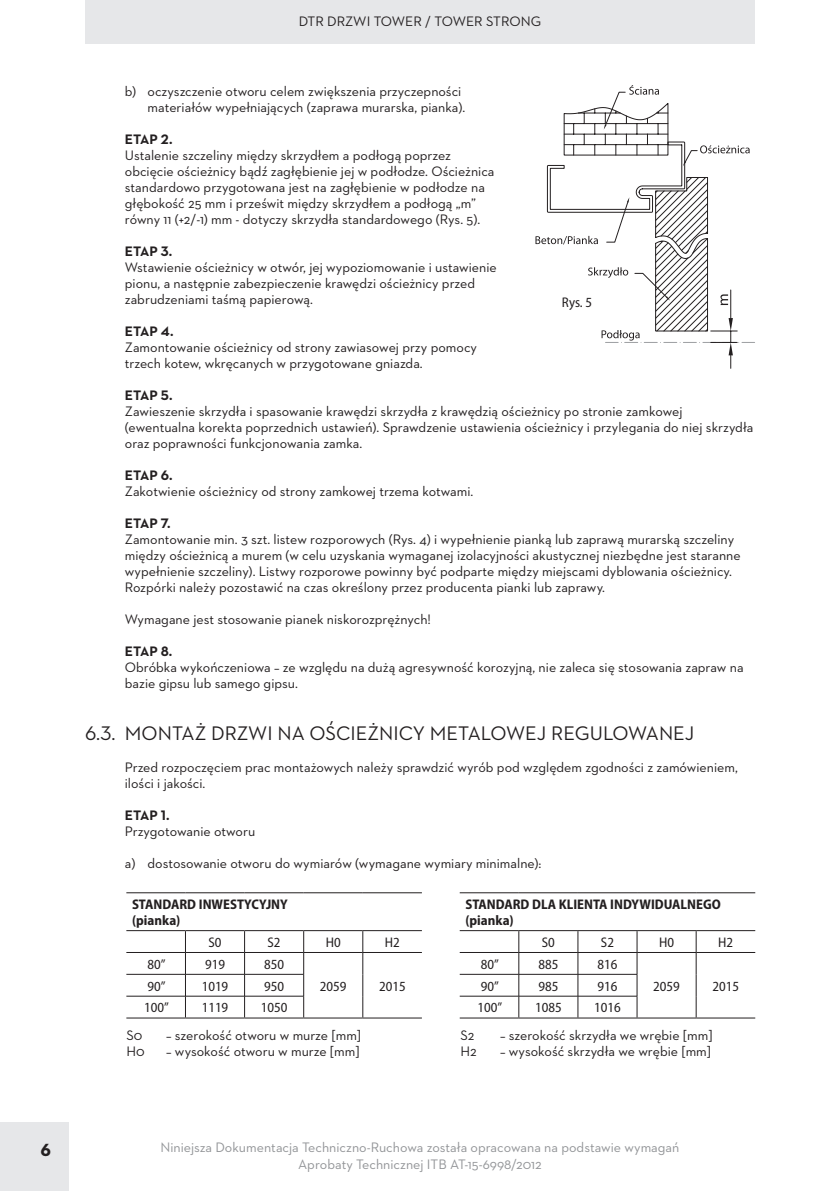
<style>
.page{position:relative;width:840px;height:1191px;background:#fff}
.page>*{position:absolute;margin:0;border:0;box-sizing:border-box;transform-origin:0 0}
.t1{font:20px "Neutraface 2 Text";color:#231f20}
.t2{font:700 20px "Neutraface 2 Text";color:#231f20}
.t3{font:14px/16px "Neutraface 2 Text";color:#231f20}
.t4{font:14px/16.8px "Neutraface 2 Text";color:#939598;text-align:center}
.t5{font:semi-condensed 14px "Myriad Pro";color:#231f20}
.t6{font:700 semi-condensed 14px/16px "Myriad Pro";color:#231f20}
.t7{font:700 14px "Neutraface 2 Text";color:#231f20}
</style>
<div class="page">
<div style="left:0;top:1123px;width:68px;height:68px;background:#e6e7e9"></div>
<div style="left:85px;top:0;width:669px;height:43px;background:#e6e7e9"></div>
<hr style="left:126px;top:974px;width:59px;height:1px;background:#231f20">
<hr style="left:185px;top:974px;width:59px;height:1px;background:#231f20">
<hr style="left:244px;top:974px;width:59px;height:1px;background:#231f20">
<hr style="left:126px;top:995px;width:59px;height:1px;background:#231f20">
<hr style="left:185px;top:995px;width:59px;height:1px;background:#231f20">
<hr style="left:244px;top:995px;width:59px;height:1px;background:#231f20">
<hr style="left:126px;top:892px;width:59px;height:1px;background:#231f20">
<hr style="left:185px;top:892px;width:59px;height:1px;background:#231f20">
<hr style="left:244px;top:892px;width:59px;height:1px;background:#231f20">
<hr style="left:303px;top:892px;width:59px;height:1px;background:#231f20">
<hr style="left:362px;top:892px;width:59px;height:1px;background:#231f20">
<hr style="left:126px;top:930px;width:59px;height:1px;background:#231f20">
<hr style="left:185px;top:930px;width:59px;height:1px;background:#231f20">
<hr style="left:244px;top:930px;width:59px;height:1px;background:#231f20">
<hr style="left:303px;top:930px;width:59px;height:1px;background:#231f20">
<hr style="left:362px;top:930px;width:59px;height:1px;background:#231f20">
<hr style="left:126px;top:952px;width:59px;height:1px;background:#231f20">
<hr style="left:185px;top:952px;width:59px;height:1px;background:#231f20">
<hr style="left:244px;top:952px;width:59px;height:1px;background:#231f20">
<hr style="left:303px;top:952px;width:59px;height:1px;background:#231f20">
<hr style="left:363px;top:952px;width:58px;height:1px;background:#231f20">
<hr style="left:303px;top:1017px;width:59px;height:1px;background:#231f20">
<hr style="left:362px;top:1017px;width:59px;height:1px;background:#231f20">
<hr style="left:126px;top:1017px;width:59px;height:1px;background:#231f20">
<hr style="left:185px;top:1017px;width:59px;height:1px;background:#231f20">
<hr style="left:244px;top:1017px;width:59px;height:1px;background:#231f20">
<svg style="left:362px;top:931px;width:1px;height:86px"></svg>
<svg style="left:185px;top:931px;width:1px;height:86px"></svg>
<svg style="left:244px;top:931px;width:1px;height:86px"></svg>
<svg style="left:303px;top:931px;width:1px;height:86px"></svg>
<hr style="left:459px;top:974px;width:59px;height:1px;background:#231f20">
<hr style="left:518px;top:974px;width:59px;height:1px;background:#231f20">
<hr style="left:577px;top:974px;width:59px;height:1px;background:#231f20">
<hr style="left:459px;top:995px;width:59px;height:1px;background:#231f20">
<hr style="left:518px;top:995px;width:59px;height:1px;background:#231f20">
<hr style="left:577px;top:995px;width:59px;height:1px;background:#231f20">
<hr style="left:459px;top:892px;width:59px;height:1px;background:#231f20">
<hr style="left:518px;top:892px;width:59px;height:1px;background:#231f20">
<hr style="left:577px;top:892px;width:59px;height:1px;background:#231f20">
<hr style="left:636px;top:892px;width:59px;height:1px;background:#231f20">
<hr style="left:695px;top:892px;width:59px;height:1px;background:#231f20">
<hr style="left:459px;top:930px;width:59px;height:1px;background:#231f20">
<hr style="left:518px;top:930px;width:59px;height:1px;background:#231f20">
<hr style="left:577px;top:930px;width:59px;height:1px;background:#231f20">
<hr style="left:636px;top:930px;width:59px;height:1px;background:#231f20">
<hr style="left:695px;top:930px;width:59px;height:1px;background:#231f20">
<hr style="left:459px;top:952px;width:59px;height:1px;background:#231f20">
<hr style="left:518px;top:952px;width:59px;height:1px;background:#231f20">
<hr style="left:577px;top:952px;width:59px;height:1px;background:#231f20">
<hr style="left:636px;top:952px;width:59px;height:1px;background:#231f20">
<hr style="left:695px;top:952px;width:59px;height:1px;background:#231f20">
<hr style="left:636px;top:1017px;width:59px;height:1px;background:#231f20">
<hr style="left:695px;top:1017px;width:59px;height:1px;background:#231f20">
<hr style="left:459px;top:1017px;width:59px;height:1px;background:#231f20">
<hr style="left:518px;top:1017px;width:59px;height:1px;background:#231f20">
<hr style="left:577px;top:1017px;width:59px;height:1px;background:#231f20">
<svg style="left:695px;top:931px;width:1px;height:86px"></svg>
<svg style="left:518px;top:931px;width:1px;height:86px"></svg>
<svg style="left:577px;top:931px;width:1px;height:86px"></svg>
<svg style="left:636px;top:931px;width:1px;height:86px"></svg>
<svg style="left:535px;top:85px;width:219px;height:283px"></svg>
<p class="t3" style="left:298px;top:14px;width:244px">DTR DRZWI TOWER / TOWER STRONG</p>
<p class="t3" style="left:125px;top:83px;width:342px;text-align:right">b) oczyszczenie otworu celem zwiększenia przyczepności materiałów wypełniających (zaprawa murarska, pianka).</p>
<p class="t7" style="left:125px;top:130px;width:49px">ETAP 2.</p>
<p class="t3" style="left:125px;top:147px;width:371px">Ustalenie szczeliny między skrzydłem a podłogą poprzez obcięcie ościeżnicy bądź zagłębienie jej w podłodze. Ościeżnica standardowo przygotowana jest na zagłębienie w podłodze na głębokość 25 mm i prześwit między skrzydłem a podłogą „m” równy 11 (+2/-1) mm - dotyczy skrzydła standardowego (Rys. 5).</p>
<p class="t7" style="left:125px;top:242px;width:49px">ETAP 3.</p>
<p class="t3" style="left:125px;top:259px;width:373px">Wstawienie ościeżnicy w otwór, jej wypoziomowanie i ustawienie pionu, a następnie zabezpieczenie krawędzi ościeżnicy przed zabrudzeniami taśmą papierową.</p>
<p class="t7" style="left:125px;top:322px;width:50px">ETAP 4.</p>
<p class="t3" style="left:125px;top:339px;width:353px">Zamontowanie ościeżnicy od strony zawiasowej przy pomocy trzech kotew, wkręcanych w przygotowane gniazda.</p>
<p class="t7" style="left:125px;top:386px;width:49px">ETAP 5.</p>
<p class="t3" style="left:125px;top:403px;width:629px">Zawieszenie skrzydła i spasowanie krawędzi skrzydła z krawędzią ościeżnicy po stronie zamkowej (ewentualna korekta poprzednich ustawień). Sprawdzenie ustawienia ościeżnicy i przylegania do niej skrzydła oraz poprawności funkcjonowania zamka.</p>
<p class="t7" style="left:125px;top:466px;width:49px">ETAP 6.</p>
<p class="t3" style="left:125px;top:483px;width:350px">Zakotwienie ościeżnicy od strony zamkowej trzema kotwami.</p>
<p class="t7" style="left:125px;top:514px;width:47px">ETAP 7.</p>
<p class="t3" style="left:125px;top:531px;width:617px">Zamontowanie min. 3 szt. listew rozporowych (Rys. 4) i wypełnienie pianką lub zaprawą murarską szczeliny między ościeżnicą a murem (w celu uzyskania wymaganej izolacyjności akustycznej niezbędne jest staranne wypełnienie szczeliny). Listwy rozporowe powinny być podparte między miejscami dyblowania ościeżnicy.<br>Rozpórki należy pozostawić na czas określony przez producenta pianki lub zaprawy.</p>
<p class="t3" style="left:125px;top:611px;width:307px">Wymagane jest stosowanie pianek niskorozprężnych!</p>
<p class="t7" style="left:125px;top:642px;width:49px">ETAP 8.</p>
<p class="t3" style="left:125px;top:659px;width:620px">Obróbka wykończeniowa – ze względu na dużą agresywność korozyjną, nie zaleca się stosowania zapraw na bazie gipsu lub samego gipsu.</p>
<h1 class="t1" style="left:85px;top:721px;width:610px">6.3. MONTAŻ DRZWI NA OŚCIEŻNICY METALOWEJ REGULOWANEJ</h1>
<p class="t3" style="left:125px;top:759px;width:614px">Przed rozpoczęciem prac montażowych należy sprawdzić wyrób pod względem zgodności z zamówieniem, ilości i jakości.</p>
<p class="t7" style="left:125px;top:806px;width:46px">ETAP 1.</p>
<p class="t3" style="left:125px;top:823px;width:132px">Przygotowanie otworu</p>
<p class="t3" style="left:125px;top:855px;width:418px">a) dostosowanie otworu do wymiarów (wymagane wymiary minimalne):</p>
<p class="t5" style="left:561px;top:295px;width:32px">Rys. 5</p>
<p class="t6" style="left:132px;top:896px;width:157px">STANDARD INWESTYCYJNY (pianka)</p>
<p class="t5" style="left:208px;top:934px;width:14px">S0</p>
<p class="t5" style="left:267px;top:934px;width:14px">S2</p>
<p class="t5" style="left:325px;top:934px;width:16px">H0</p>
<p class="t5" style="left:384px;top:934px;width:16px">H2</p>
<p class="t5" style="left:147px;top:956px;width:20px">80’’</p>
<p class="t5" style="left:205px;top:956px;width:21px">919</p>
<p class="t5" style="left:264px;top:956px;width:21px">850</p>
<p class="t5" style="left:147px;top:978px;width:20px">90’’</p>
<p class="t5" style="left:201px;top:978px;width:28px">1019</p>
<p class="t5" style="left:264px;top:978px;width:21px">950</p>
<p class="t5" style="left:320px;top:978px;width:28px">2059</p>
<p class="t5" style="left:379px;top:978px;width:28px">2015</p>
<p class="t5" style="left:144px;top:1000px;width:26px">100’’</p>
<p class="t5" style="left:201px;top:1000px;width:28px">1119</p>
<p class="t5" style="left:261px;top:1000px;width:28px">1050</p>
<p class="t3" style="left:126px;top:1026px;width:17px">S0</p>
<p class="t3" style="left:166px;top:1026px;width:196px">– szerokość otworu w murze [mm]</p>
<p class="t3" style="left:126px;top:1042px;width:20px">H0</p>
<p class="t3" style="left:166px;top:1042px;width:195px">– wysokość otworu w murze [mm]</p>
<p class="t6" style="left:465px;top:896px;width:257px">STANDARD DLA KLIENTA INDYWIDUALNEGO (pianka)</p>
<p class="t5" style="left:541px;top:934px;width:14px">S0</p>
<p class="t5" style="left:600px;top:934px;width:14px">S2</p>
<p class="t5" style="left:658px;top:934px;width:16px">H0</p>
<p class="t5" style="left:717px;top:934px;width:16px">H2</p>
<p class="t5" style="left:480px;top:956px;width:20px">80’’</p>
<p class="t5" style="left:538px;top:956px;width:21px">885</p>
<p class="t5" style="left:597px;top:956px;width:21px">816</p>
<p class="t5" style="left:480px;top:978px;width:20px">90’’</p>
<p class="t5" style="left:538px;top:978px;width:21px">985</p>
<p class="t5" style="left:597px;top:978px;width:21px">916</p>
<p class="t5" style="left:653px;top:978px;width:28px">2059</p>
<p class="t5" style="left:712px;top:978px;width:28px">2015</p>
<p class="t5" style="left:477px;top:1000px;width:26px">100’’</p>
<p class="t5" style="left:534px;top:1000px;width:28px">1085</p>
<p class="t5" style="left:593px;top:1000px;width:28px">1016</p>
<p class="t3" style="left:460px;top:1026px;width:16px">S2</p>
<p class="t3" style="left:500px;top:1026px;width:214px">– szerokość skrzydła we wrębie [mm]</p>
<p class="t3" style="left:460px;top:1042px;width:18px">H2</p>
<p class="t3" style="left:500px;top:1042px;width:212px">– wysokość skrzydła we wrębie [mm]</p>
<h1 class="t2" style="left:40px;top:1136px;width:12px">6</h1>
<p class="t4" style="left:160px;top:1138px;width:520px">Niniejsza Dokumentacja Techniczno-Ruchowa została opracowana na podstawie wymagań<br>Aprobaty Technicznej ITB AT-15-6998/2012</p>
</div>
